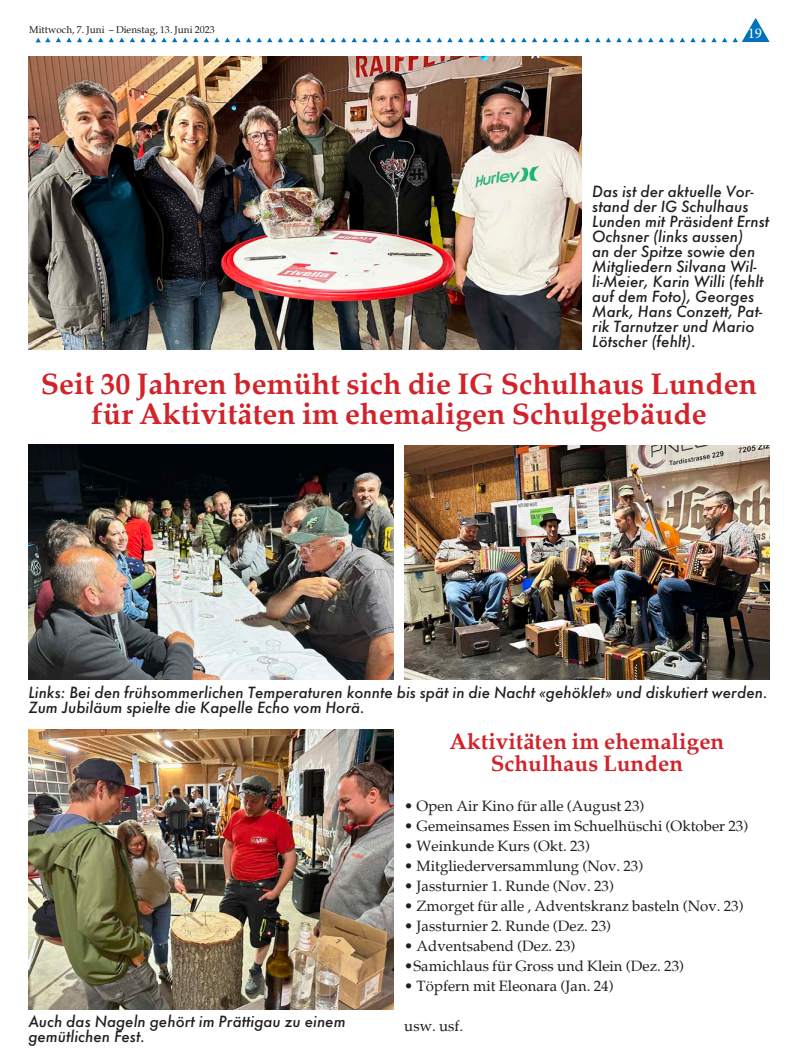
<style>
.page{position:relative;width:798px;height:1063px;background:#fff}
.page>*{position:absolute;margin:0;border:0;box-sizing:border-box;transform-origin:0 0}
.Lauftext{font:700 30px/30px "Palatia";color:#d1232a;text-align:center}
.Lauftext-2{font:700 22.5px "Palatia";color:#d1232a}
.Lauftext-3{font:italic 500 15px/15px "Futura";color:#231f20}
.Lauftext-4{font:15px "Palatia";color:#231f20}
.t1{font:15px "Minion Pro";color:#fff}
.t2{font:10px "Palatia";color:#231f20}
</style>
<div class="page">
<svg style="left:669px;top:38px;width:15px;height:4px"></svg>
<svg style="left:595px;top:38px;width:68px;height:4px"></svg>
<svg style="left:574px;top:38px;width:15px;height:4px"></svg>
<svg style="left:500px;top:38px;width:68px;height:4px"></svg>
<svg style="left:479px;top:38px;width:15px;height:4px"></svg>
<svg style="left:690px;top:18px;width:79px;height:24px"></svg>
<svg style="left:395px;top:38px;width:78px;height:4px"></svg>
<svg style="left:320px;top:38px;width:68px;height:4px"></svg>
<svg style="left:225px;top:38px;width:89px;height:4px"></svg>
<svg style="left:130px;top:38px;width:89px;height:4px"></svg>
<svg style="left:35px;top:38px;width:89px;height:4px"></svg>
<img style="left:28px;top:57px;width:553px;height:293px">
<img style="left:404px;top:445px;width:365px;height:234px">
<img style="left:28px;top:445px;width:365px;height:234px">
<img style="left:28px;top:730px;width:365px;height:280px">
<p class="t2" style="left:29px;top:23px;width:187px">Mittwoch, 7. Juni – Dienstag, 13. Juni 2023</p>
<p class="t1" style="left:747px;top:23px;width:16px">19</p>
<p class="Lauftext-3" style="left:592px;top:184px;width:178px">Das ist der aktuelle Vor&shy;stand der IG Schulhaus<br>Lunden mit Präsident Ernst<br>Ochsner (links aussen)<br>an der Spitze sowie den<br>Mitgliedern Silvana Wil&shy;li-Meier, Karin Willi (fehlt auf dem Foto), Georges<br>Mark, Hans Conzett, Pat&shy;rik Tarnutzer und Mario<br>Lötscher (fehlt).</p>
<p class="Lauftext" style="left:41px;top:369px;width:717px">Seit 30 Jahren bemüht sich die IG Schulhaus Lunden für Aktivitäten im ehemaligen Schulgebäude</p>
<p class="Lauftext-3" style="left:28px;top:685px;width:740px">Links: Bei den frühsommerlichen Temperaturen konnte bis spät in die Nacht «gehöklet» und diskutiert werden.<br>Zum Jubiläum spielte die Kapelle Echo vom Horä.</p>
<p class="Lauftext-3" style="left:28px;top:1014px;width:318px">Auch das Nageln gehört im Prättigau zu einem gemütlichen Fest.</p>
<p class="Lauftext-2" style="left:449px;top:727px;width:276px">Aktivitäten im ehemaligen</p>
<p class="Lauftext-2" style="left:490px;top:750px;width:194px">Schulhaus Lunden</p>
<p class="Lauftext-4" style="left:404px;top:797px;width:241px">• Open Air Kino für alle (August 23)</p>
<p class="Lauftext-4" style="left:404px;top:817px;width:345px">• Gemeinsames Essen im Schuelhüschi (Oktober 23)</p>
<p class="Lauftext-4" style="left:404px;top:837px;width:187px">• Weinkunde Kurs (Okt. 23)</p>
<p class="Lauftext-4" style="left:404px;top:857px;width:240px">• Mitgliederversammlung (Nov. 23)</p>
<p class="Lauftext-4" style="left:404px;top:877px;width:211px">• Jassturnier 1. Runde (Nov. 23)</p>
<p class="Lauftext-4" style="left:404px;top:897px;width:341px">• Zmorget für alle , Adventskranz basteln (Nov. 23)</p>
<p class="Lauftext-4" style="left:404px;top:917px;width:208px">• Jassturnier 2. Runde (Dez. 23)</p>
<p class="Lauftext-4" style="left:404px;top:937px;width:173px">• Adventsabend (Dez. 23)</p>
<p class="Lauftext-4" style="left:404px;top:957px;width:281px">•Samichlaus für Gross und Klein (Dez. 23)</p>
<p class="Lauftext-4" style="left:404px;top:977px;width:211px">• Töpfern mit Eleonara (Jan. 24)</p>
<p class="Lauftext-4" style="left:404px;top:1017px;width:61px">usw. usf.</p>
</div>
